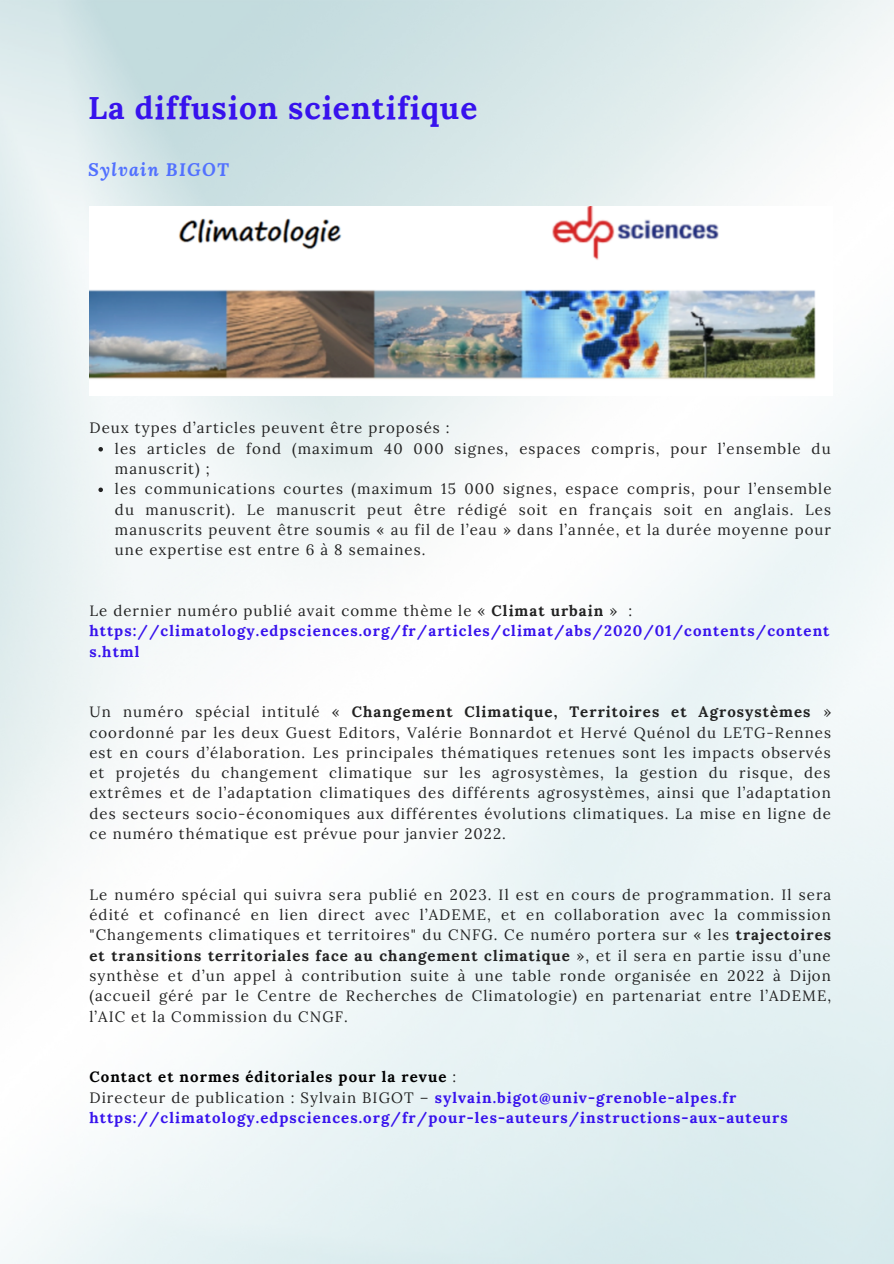
<style>
.page{position:relative;width:894px;height:1264px;background:#fff}
.page>*{position:absolute;margin:0;border:0;box-sizing:border-box;transform-origin:0 0}
.t1{font:700 31.5px "Lora";letter-spacing:.03em;color:#3712ed}
.t2{font:italic 700 18px "Lora";letter-spacing:.07em;color:#5271ff}
.t3{font:15px/20.2px "Lora";letter-spacing:.07em;color:#222;text-align:justify}
.t4{font:700 15px/20.2px "Lora";letter-spacing:.07em;color:#3712ed}
.t5{font:700 15px "Lora";letter-spacing:.07em;color:#000}
.s1{font-weight:700}
.s2{font-weight:400;color:#222}
.s3{font-weight:700;color:#3712ed}
</style>
<div class="page">
<img style="left:89px;top:206px;width:727px;height:174px">
<svg style="left:98px;top:447px;width:5px;height:4px"></svg>
<svg style="left:98px;top:487px;width:5px;height:5px"></svg>
<p class="t1" style="left:88px;top:87px;width:390px">La diffusion scientifique</p>
<p class="t2" style="left:88px;top:158px;width:142px">Sylvain BIGOT</p>
<p class="t3" style="left:89px;top:418px;width:361px">Deux types d’articles peuvent être proposés :</p>
<p class="t3" style="left:115px;top:438px;width:717px">les articles de fond (maximum 40 000 signes, espaces compris, pour l’ensemble du manuscrit) ;</p>
<p class="t3" style="left:115px;top:478px;width:717px">les communications courtes (maximum 15 000 signes, espace compris, pour l’ensemble du manuscrit). Le manuscrit peut être rédigé soit en français soit en anglais. Les manuscrits peuvent être soumis « au fil de l’eau » dans l’année, et la durée moyenne pour une expertise est entre 6 à 8 semaines.</p>
<p class="t3" style="left:89px;top:600px;width:544px">Le dernier numéro publié avait comme thème le « <span class="s1">Climat urbain</span> » :</p>
<p class="t4" style="left:89px;top:620px;width:741px">https://climatology.edpsciences.org/fr/articles/climat/abs/2020/01/contents/content s.html</p>
<p class="t3" style="left:89px;top:701px;width:743px">Un numéro spécial intitulé « <span class="s1">Changement Climatique, Territoires et Agrosystèmes</span> » coordonné par les deux Guest Editors, Valérie Bonnardot et Hervé Quénol du LETG-Rennes est en cours d’élaboration. Les principales thématiques retenues sont les impacts observés et projetés du changement climatique sur les agrosystèmes, la gestion du risque, des extrêmes et de l’adaptation climatiques des différents agrosystèmes, ainsi que l’adaptation des secteurs socio-économiques aux différentes évolutions climatiques. La mise en ligne de ce numéro thématique est prévue pour janvier 2022.</p>
<p class="t3" style="left:89px;top:884px;width:743px">Le numéro spécial qui suivra sera publié en 2023. Il est en cours de programmation. Il sera édité et cofinancé en lien direct avec l’ADEME, et en collaboration avec la commission "Changements climatiques et territoires" du CNFG. Ce numéro portera sur « les <span class="s1">trajectoires et transitions territoriales face au changement climatique</span> », et il sera en partie issu d’une synthèse et d’un appel à contribution suite à une table ronde organisée en 2022 à Dijon (accueil géré par le Centre de Recherches de Climatologie) en partenariat entre l’ADEME, l’AIC et la Commission du CNGF.</p>
<p class="t5" style="left:89px;top:1067px;width:368px">Contact et normes éditoriales pour la revue <span class="s2">:</span></p>
<p class="t3" style="left:89px;top:1086px;width:648px">Directeur de publication : Sylvain BIGOT – <span class="s3">sylvain.bigot@univ-grenoble-alpes.fr</span></p>
<p class="t4" style="left:89px;top:1107px;width:699px">https://climatology.edpsciences.org/fr/pour-les-auteurs/instructions-aux-auteurs</p>
</div>
